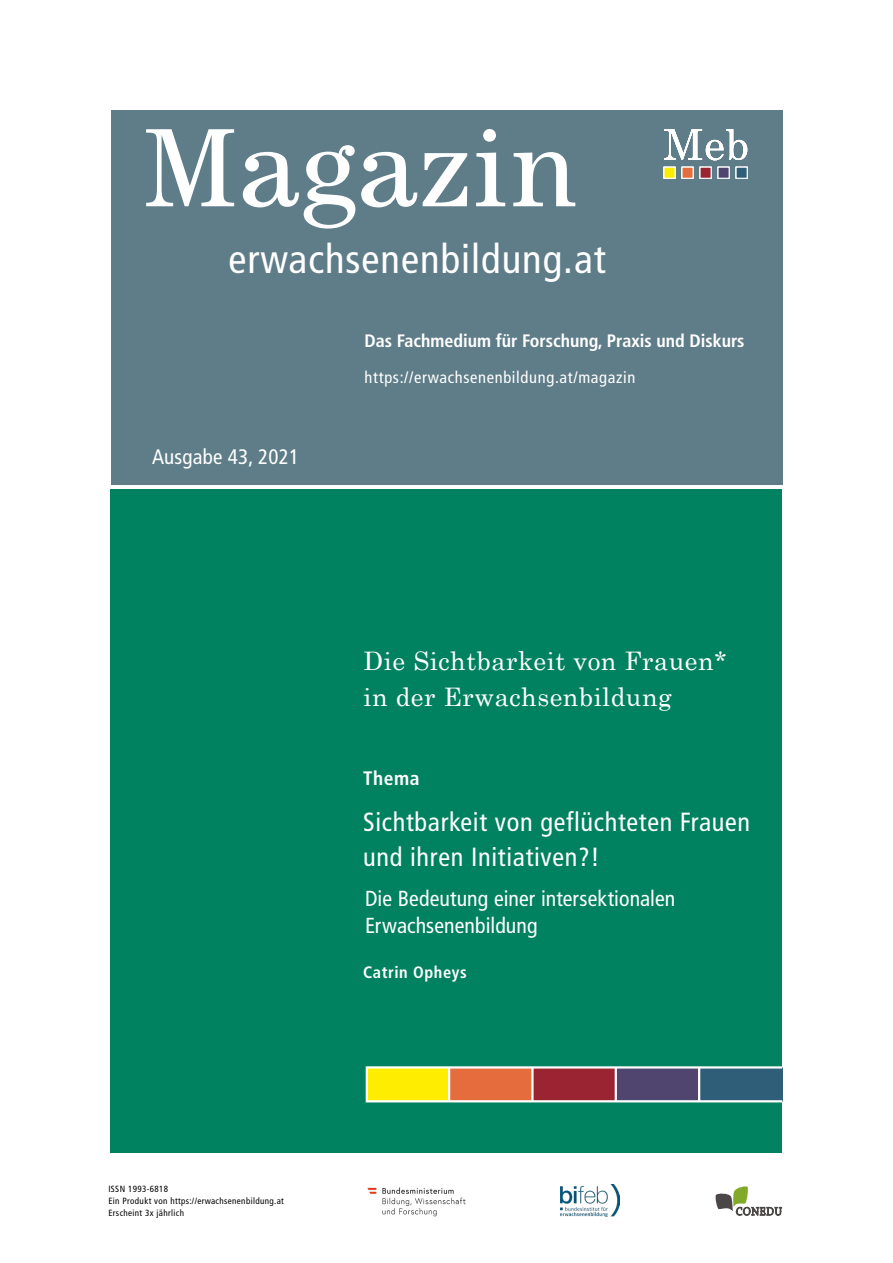
<style>
.page{position:relative;width:893px;height:1263px;background:#fff}
.page>*{position:absolute;margin:0;border:0;box-sizing:border-box;transform-origin:0 0}
.t1{font:condensed 40.5px "Frutiger LT Std";letter-spacing:.025em;color:#fff}
.UE1{font:condensed 26.25px/34.5px "Frutiger LT Std";letter-spacing:.025em;color:#fff}
.t2{font:25.5px/36px "Century Schoolbook";letter-spacing:.02em;color:#fff}
.UE2{font:condensed 21.75px/27px "Frutiger LT Std";letter-spacing:.005em;color:#fff}
.t3{font:condensed 21px "Frutiger LT Std";letter-spacing:.01em;color:#fff}
.rubrik{font:700 condensed 19.5px "Frutiger LT Std";letter-spacing:.03em;color:#fff}
.t4{font:700 condensed 18px "Frutiger LT Std";color:#fff}
.t5{font:condensed 16.5px "Frutiger LT Std";letter-spacing:.04em;color:#fff}
.Autorin{font:700 condensed 16.5px "Frutiger LT Std";letter-spacing:.035em;color:#fff}
.t6{font:condensed 9px/12px "Frutiger LT Std";letter-spacing:.04em;color:#000}
</style>
<div class="page">
<div style="left:111px;top:489px;width:671px;height:663px;background:#008160"></div>
<div style="left:111px;top:111px;width:671px;height:374px;background:#5f7d88"></div>
<div style="left:532px;top:1067px;width:84px;height:34px;background:#9b2433"></div>
<div style="left:616px;top:1067px;width:83px;height:34px;background:#4f456f"></div>
<div style="left:699px;top:1067px;width:83px;height:34px;background:#2f5e78"></div>
<div style="left:367px;top:1067px;width:82px;height:34px;background:#ffed00"></div>
<div style="left:449px;top:1067px;width:83px;height:34px;background:#e56c3d"></div>
<hr style="left:448px;top:1067px;width:2px;height:34px;background:#fff">
<hr style="left:531px;top:1067px;width:3px;height:34px;background:#fff">
<hr style="left:615px;top:1067px;width:2px;height:34px;background:#fff">
<hr style="left:698px;top:1067px;width:2px;height:34px;background:#fff">
<div style="left:366px;top:1066px;width:417px;height:36px;border:2px solid #fff"></div>
<svg style="left:146px;top:129px;width:429px;height:100px"></svg>
<svg style="left:715px;top:1186px;width:67px;height:29px"></svg>
<img style="left:367px;top:1187px;width:99px;height:30px">
<img style="left:561px;top:1185px;width:59px;height:32px">
<div style="left:700px;top:167px;width:11px;height:11px;background:#9b2433;border:1px solid #fff"></div>
<div style="left:718px;top:167px;width:11px;height:11px;background:#4f456f;border:1px solid #fff"></div>
<div style="left:736px;top:167px;width:11px;height:11px;background:#2f5e78;border:1px solid #fff"></div>
<div style="left:664px;top:167px;width:11px;height:11px;background:#ffed00"></div>
<div style="left:682px;top:167px;width:11px;height:11px;background:#e56c3d;border:1px solid #fff"></div>
<svg style="left:664px;top:129px;width:83px;height:31px"></svg>
<h1 class="t1" style="left:229px;top:235px;width:379px">erwachsenenbildung.at</h1>
<h3 class="t3" style="left:152px;top:444px;width:149px">Ausgabe 43, 2021</h3>
<h3 class="t4" style="left:365px;top:330px;width:381px">Das Fachmedium für Forschung, Praxis und Diskurs</h3>
<h3 class="t5" style="left:365px;top:367px;width:272px">https://erwachsenenbildung.at/magazin</h3>
<h3 class="t2" style="left:364px;top:641px;width:365px">Die Sichtbarkeit von Frauen* in der Erwachsenbildung</h3>
<p class="rubrik" style="left:363px;top:766px;width:58px">Thema</p>
<h2 class="UE1" style="left:363px;top:805px;width:389px">Sichtbarkeit von geflüchteten Frauen und ihren Initiativen?!</h2>
<h2 class="UE2" style="left:365px;top:885px;width:312px">Die Bedeutung einer intersektionalen<br>Erwachsenenbildung</h2>
<p class="Autorin" style="left:363px;top:963px;width:105px">Catrin Opheys</p>
<p class="t6" style="left:108px;top:1183px;width:177px">ISSN 1993-6818<br>Ein Produkt von https://erwachsenenbildung.at<br>Erscheint 3x jährlich</p>
</div>
